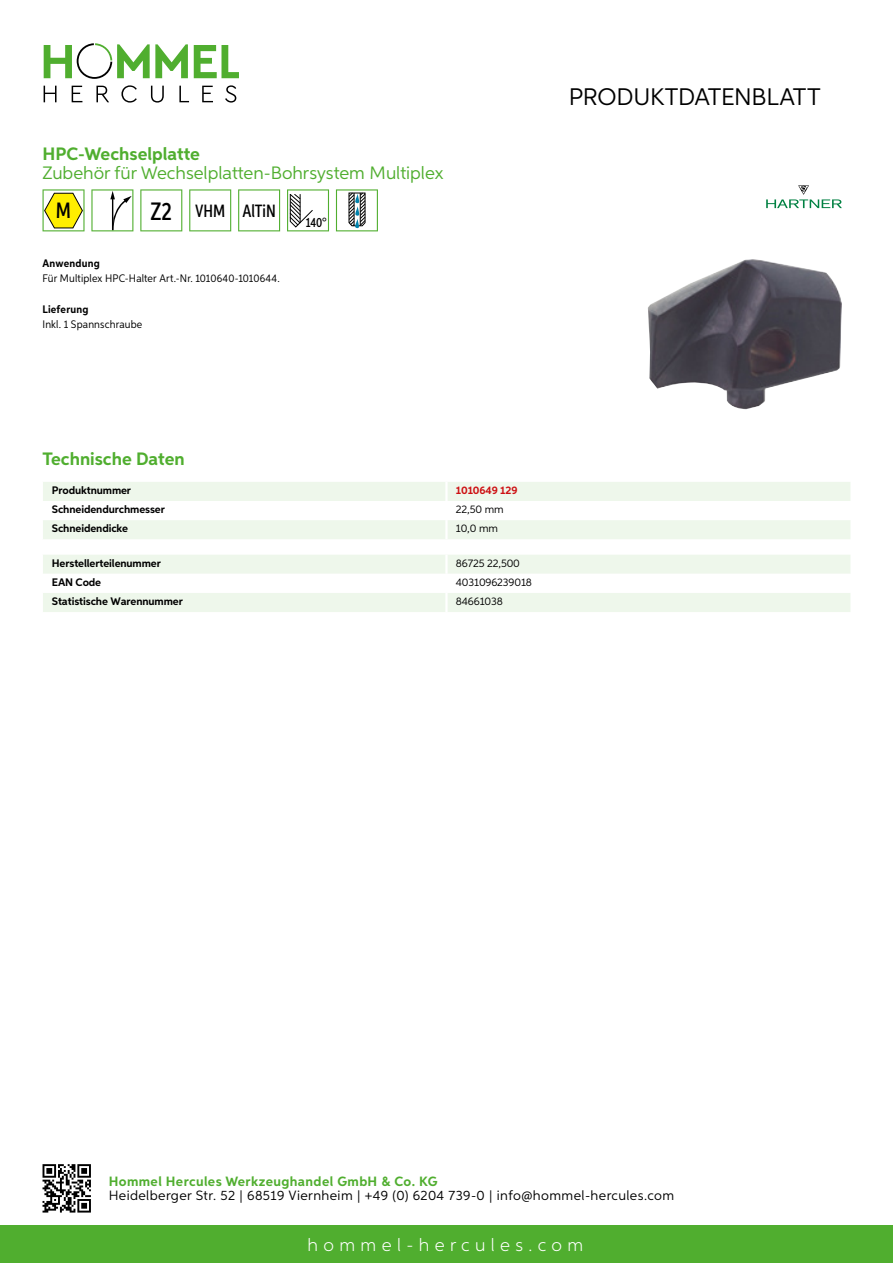
<style>
.page{position:relative;width:893px;height:1263px;background:#fff}
.page>*{position:absolute;margin:0;border:0;box-sizing:border-box;transform-origin:0 0}
.t1{font:24px "Aspira";letter-spacing:-.01em;color:#000}
.t2{font:500 22.2px "Aspira XX Nar";color:#000}
.t3{font:18px "Aspira";color:#50ae2f}
.t4{font:700 18px "Aspira";color:#50ae2f}
.t5{font:300 18px "Aspira";letter-spacing:.3em;color:#fff}
.t6{font:500 17.85px "Aspira XX Nar";color:#000}
.t7{font:13.5px "Aspira";letter-spacing:.03em;color:#000}
.t8{font:700 13.5px "Aspira";letter-spacing:.03em;color:#50ae2f}
.t9{font:500 13.35px "Aspira XX Nar";color:#000}
.t10{font:700 10.95px "Aspira";letter-spacing:-.01em;color:#000}
.t11{font:10.95px "Aspira Nar";letter-spacing:.015em;color:#000}
.t12{font:10.95px "Aspira";letter-spacing:-.01em;color:#000}
.t13{font:700 10.95px "Aspira Nar";letter-spacing:.02em;color:#000}
.t14{font:700 10.95px "Aspira";letter-spacing:-.01em;color:#cd1013}
.s1{font-size:25.2px}
</style>
<div class="page">
<div style="left:0;top:1226px;width:893px;height:37px;background:#50ae2f"></div>
<svg style="left:43px;top:1164px;width:48px;height:48px"></svg>
<svg style="left:194px;top:45px;width:45px;height:33px"></svg>
<svg style="left:44px;top:43px;width:144px;height:36px"></svg>
<svg style="left:44px;top:86px;width:13px;height:16px"></svg>
<svg style="left:72px;top:86px;width:10px;height:16px"></svg>
<svg style="left:96px;top:86px;width:13px;height:16px"></svg>
<svg style="left:121px;top:85px;width:16px;height:18px"></svg>
<svg style="left:151px;top:86px;width:13px;height:17px"></svg>
<svg style="left:179px;top:86px;width:10px;height:16px"></svg>
<svg style="left:202px;top:86px;width:11px;height:16px"></svg>
<svg style="left:225px;top:85px;width:11px;height:18px"></svg>
<svg style="left:43px;top:482px;width:807px;height:57px"></svg>
<hr style="left:445px;top:520px;width:3px;height:19px;background:#fff">
<svg style="left:43px;top:555px;width:807px;height:57px"></svg>
<hr style="left:445px;top:593px;width:3px;height:19px;background:#fff">
<svg style="left:43px;top:189px;width:42px;height:42px"></svg>
<svg style="left:91px;top:189px;width:42px;height:42px"></svg>
<svg style="left:140px;top:189px;width:42px;height:42px"></svg>
<svg style="left:189px;top:189px;width:42px;height:42px"></svg>
<svg style="left:238px;top:189px;width:42px;height:42px"></svg>
<svg style="left:287px;top:189px;width:42px;height:42px"></svg>
<svg style="left:336px;top:189px;width:42px;height:42px"></svg>
<img style="left:648px;top:259px;width:194px;height:150px">
<svg style="left:766px;top:185px;width:76px;height:23px"></svg>
<h3 class="t4" style="left:43px;top:142px;width:159px">HPC-Wechselplatte</h3>
<h3 class="t3" style="left:43px;top:162px;width:402px">Zubehör für Wechselplatten-Bohrsystem Multiplex</h3>
<h2 class="t2" style="left:56px;top:197px;width:17px">M</h2>
<h3 class="t6" style="left:151px;top:200px;width:127px"><span class="s1">Z2</span> VHM AlTiN</h3>
<p class="t13" style="left:43px;top:257px;width:59px">Anwendung</p>
<p class="t11" style="left:43px;top:272px;width:239px">Für Multiplex HPC-Halter Art.-Nr. 1010640-1010644.</p>
<p class="t13" style="left:43px;top:302px;width:47px">Lieferung</p>
<p class="t11" style="left:43px;top:318px;width:101px">Inkl. 1 Spannschraube</p>
<p class="t9" style="left:306px;top:215px;width:22px">140°</p>
<h1 class="t1" style="left:569px;top:82px;width:253px">Produktdatenblatt</h1>
<h3 class="t4" style="left:43px;top:448px;width:144px">Technische Daten</h3>
<p class="t10" style="left:52px;top:483px;width:81px">Produktnummer</p>
<p class="t14" style="left:456px;top:483px;width:63px">1010649 129</p>
<p class="t10" style="left:52px;top:502px;width:115px">Schneidendurchmesser</p>
<p class="t12" style="left:456px;top:502px;width:49px">22,50 mm</p>
<p class="t10" style="left:52px;top:521px;width:78px">Schneidendicke</p>
<p class="t12" style="left:456px;top:522px;width:44px">10,0 mm</p>
<p class="t10" style="left:52px;top:556px;width:111px">Herstellerteilenummer</p>
<p class="t12" style="left:456px;top:556px;width:66px">86725 22,500</p>
<p class="t10" style="left:52px;top:575px;width:51px">EAN Code</p>
<p class="t12" style="left:456px;top:575px;width:78px">4031096239018</p>
<p class="t10" style="left:52px;top:594px;width:132px">Statistische Warennummer</p>
<p class="t12" style="left:456px;top:594px;width:49px">84661038</p>
<p class="t8" style="left:109px;top:1172px;width:330px">Hommel Hercules Werkzeughandel GmbH &amp; Co. KG</p>
<p class="t7" style="left:109px;top:1187px;width:567px">Heidelberger Str. 52 | 68519 Viernheim | +49 (0) 6204 739-0 | info@hommel-hercules.com</p>
<h3 class="t5" style="left:307px;top:1234px;width:277px">hommel-hercules.com</h3>
</div>
